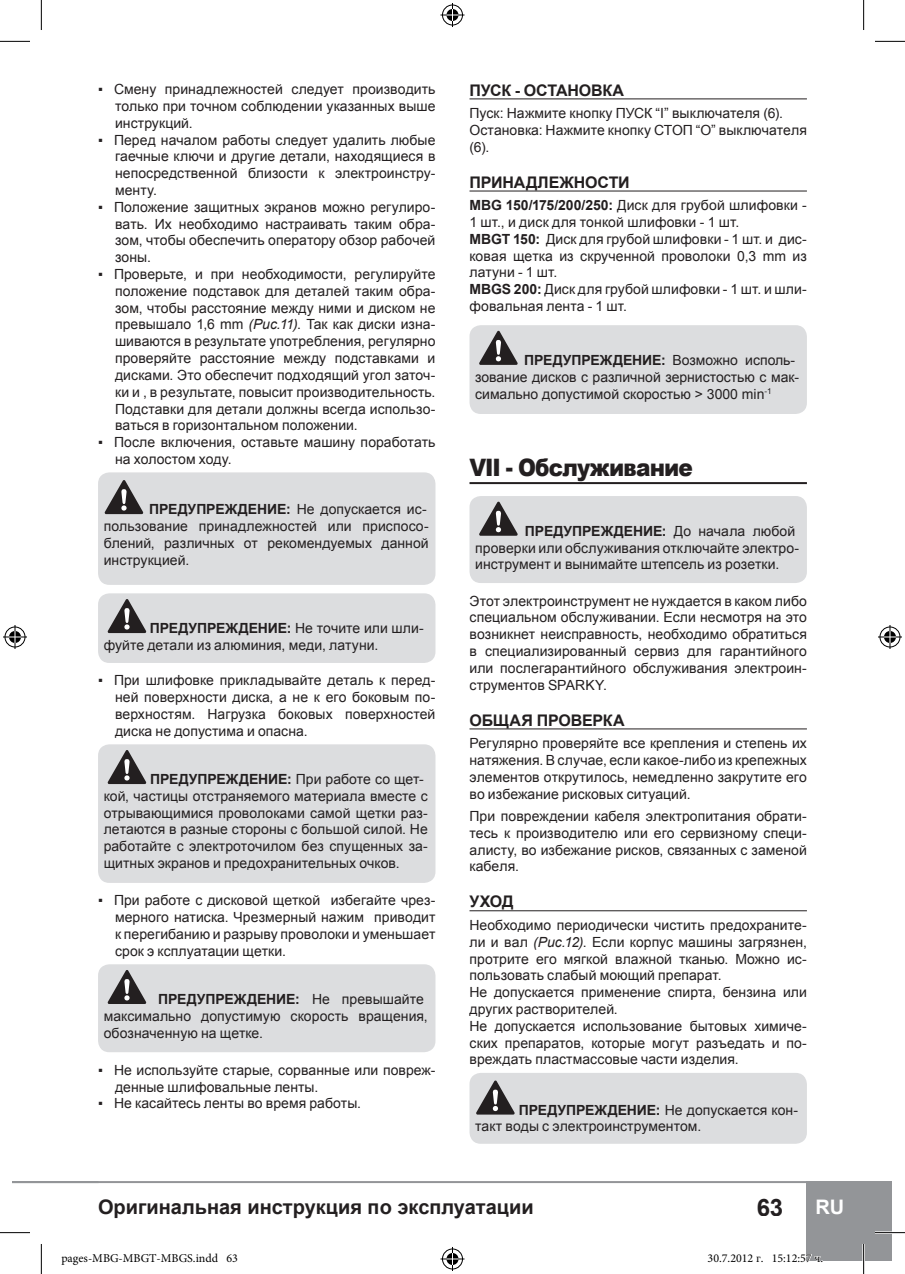
<style>
.page{position:relative;width:905px;height:1274px;background:#fff}
.page>*{position:absolute;margin:0;border:0;box-sizing:border-box;transform-origin:0 0}
.t1{font:900 24px "Arial";letter-spacing:-.04em;color:#231f20;scale:.9 1}
.t2{font:700 24px "Arial";color:#231f20}
.t3{font:700 20px "Arial";color:#231f20}
.t4{font:700 20px "Arial";color:#fff}
.title-underline{font:700 16px "Arial";letter-spacing:-.01em;color:#231f20}
.contents-dots{font:14px/16.8px "Arial";letter-spacing:.005em;color:#231f20}
.t5{font:12px "Minion Pro";color:#000}
.s1{font-style:italic}
.s2{font-weight:700}
</style>
<div class="page">
<div style="left:807px;top:1180px;width:85px;height:80px;background:#939598"></div>
<hr style="left:13px;top:1180px;width:808px;height:2px;background:#939598">
<div style="left:98px;top:472px;width:337px;height:113px;background:#dcdddf;border-radius:11px"></div>
<svg style="left:105px;top:480px;width:38px;height:34px"></svg>
<div style="left:98px;top:593px;width:337px;height:70px;background:#dcdddf;border-radius:11px"></div>
<svg style="left:108px;top:599px;width:38px;height:34px"></svg>
<div style="left:98px;top:744px;width:337px;height:138px;background:#dcdddf;border-radius:11px"></div>
<svg style="left:108px;top:750px;width:38px;height:34px"></svg>
<div style="left:98px;top:964px;width:337px;height:88px;background:#dcdddf;border-radius:11px"></div>
<svg style="left:108px;top:970px;width:38px;height:33px"></svg>
<hr style="left:469px;top:98px;width:338px;height:1px;background:#231f20">
<hr style="left:469px;top:190px;width:338px;height:1px;background:#231f20">
<hr style="left:469px;top:482px;width:338px;height:2px;background:#231f20">
<hr style="left:469px;top:728px;width:338px;height:1px;background:#231f20">
<hr style="left:469px;top:910px;width:338px;height:1px;background:#231f20">
<div style="left:469px;top:325px;width:338px;height:89px;background:#dcdddf;border-radius:11px"></div>
<svg style="left:479px;top:331px;width:38px;height:34px"></svg>
<div style="left:469px;top:496px;width:338px;height:87px;background:#dcdddf;border-radius:11px"></div>
<svg style="left:479px;top:501px;width:38px;height:34px"></svg>
<div style="left:469px;top:1072px;width:338px;height:71px;background:#dcdddf;border-radius:11px"></div>
<svg style="left:476px;top:1080px;width:38px;height:34px"></svg>
<hr style="left:875px;top:1231px;width:30px;height:2px;background:#fff">
<hr style="left:862px;top:1243px;width:3px;height:30px;background:#fff">
<hr style="left:0;top:41px;width:30px;height:1px;background:#000">
<hr style="left:875px;top:41px;width:30px;height:1px;background:#000">
<hr style="left:0;top:1232px;width:30px;height:1px;background:#000">
<hr style="left:875px;top:1232px;width:30px;height:1px;background:#000">
<hr style="left:41px;top:0;width:1px;height:30px;background:#000">
<hr style="left:41px;top:1243px;width:1px;height:30px;background:#000">
<hr style="left:863px;top:0;width:1px;height:30px;background:#000">
<hr style="left:863px;top:1243px;width:1px;height:30px;background:#000">
<svg style="left:440px;top:3px;width:24px;height:24px"></svg>
<svg style="left:440px;top:1247px;width:24px;height:23px"></svg>
<svg style="left:3px;top:625px;width:24px;height:24px"></svg>
<svg style="left:878px;top:625px;width:24px;height:24px"></svg>
<svg style="left:806px;top:1252px;width:17px;height:9px"></svg>
<p class="contents-dots" style="left:115px;top:81px;width:322px;text-align:justify;text-indent:-17px">▪ Смену принадлежностей следует производить только при точном соблюдении указанных выше инструкций.</p>
<p class="contents-dots" style="left:115px;top:131px;width:322px;text-align:justify;text-indent:-17px">▪ Перед началом работы следует удалить любые гаечные ключи и другие детали, находящиеся в непосредственной близости к электроинстру&shy;менту.</p>
<p class="contents-dots" style="left:115px;top:198px;width:322px;text-align:justify;text-indent:-17px">▪ Положение защитных экранов можно регулиро&shy;вать. Их необходимо настраивать таким обра&shy;зом, чтобы обеспечить оператору обзор рабочей зоны.</p>
<p class="contents-dots" style="left:115px;top:266px;width:322px;text-align:justify;text-indent:-17px">▪ Проверьте, и при необходимости, регулируйте положение подставок для деталей таким обра&shy;зом, чтобы расстояние между ними и диском не превышало 1,6 mm <span class="s1">(Рис.11)</span>. Так как диски изна&shy;шиваются в результате употребления, регулярно проверяйте расстояние между подставками и дисками. Это обеспечит подходящий угол заточ&shy;ки и , в результате, повысит производительность.<br>Подставки для детали должны всегда использо&shy;ваться в горизонтальном положении.</p>
<p class="contents-dots" style="left:115px;top:434px;width:322px;text-indent:-17px">▪ После включения, оставьте машину поработать на холостом ходу.</p>
<p class="contents-dots" style="left:104px;top:501px;width:327px;text-indent:45px"><span class="s2">ПРЕДУПРЕЖДЕНИЕ:</span> Не допускается ис&shy;пользование принадлежностей или приспосо&shy;блений, различных от рекомендуемых данной инструкцией.</p>
<p class="contents-dots" style="left:104px;top:620px;width:321px;text-indent:46px"><span class="s2">ПРЕДУПРЕЖДЕНИЕ:</span> Не точите или шли&shy;фуйте детали из алюминия, меди, латуни.</p>
<p class="contents-dots" style="left:115px;top:672px;width:322px;text-align:justify;text-indent:-17px">▪ При шлифовке прикладывайте деталь к перед&shy;ней поверхности диска, а не к его боковым по&shy;верхностям. Нагрузка боковых поверхностей диска не допустима и опасна.</p>
<p class="contents-dots" style="left:104px;top:770px;width:326px;text-indent:46px"><span class="s2">ПРЕДУПРЕЖДЕНИЕ:</span> При работе со щет&shy;кой, частицы отстраняемого материала вместе с отрывающимися проволоками самой щетки раз&shy;летаются в разные стороны с большой силой. Не работайте с электроточилом без спущенных за&shy;щитных экранов и предохранительных очков.</p>
<p class="contents-dots" style="left:115px;top:892px;width:322px;text-align:justify;text-indent:-17px">▪ При работе с дисковой щеткой избегайте чрез&shy;мерного натиска. Чрезмерный нажим приводит к перегибанию и разрыву проволоки и уменьшает срок э ксплуатации щетки.</p>
<p class="contents-dots" style="left:104px;top:990px;width:326px;text-indent:54px"><span class="s2">ПРЕДУПРЕЖДЕНИЕ:</span> Не превышайте максимально допустимую скорость вращения, обозначенную на щетке.</p>
<p class="contents-dots" style="left:115px;top:1061px;width:322px;text-indent:-17px">▪ Не используйте старые, сорванные или повреж&shy;денные шлифовальные ленты.</p>
<p class="contents-dots" style="left:98px;top:1094px;width:264px">▪ Не касайтесь ленты во время работы.</p>
<p class="title-underline" style="left:469px;top:79px;width:156px">ПУСК - ОСТАНОВКА</p>
<p class="contents-dots" style="left:469px;top:105px;width:315px">Пуск: Нажмите кнопку ПУСК “I” выключателя (6).</p>
<p class="contents-dots" style="left:469px;top:122px;width:339px">Остановка: Нажмите кнопку СТОП “O” выключателя (6).</p>
<p class="title-underline" style="left:469px;top:171px;width:162px">ПРИНАДЛЕЖНОСТИ</p>
<p class="contents-dots" style="left:469px;top:197px;width:339px"><span class="s2">MBG 150/175/200/250:</span> Диск для грубой шлифовки -<br>1 шт., и диск для тонкой шлифовки - 1 шт.</p>
<p class="contents-dots" style="left:469px;top:230px;width:339px;text-align:justify"><span class="s2">MBGT 150:</span> Диск для грубой шлифовки - 1 шт. и дис&shy;ковая щетка из скрученной проволоки 0,3 mm из латуни - 1 шт.</p>
<p class="contents-dots" style="left:469px;top:281px;width:339px"><span class="s2">MBGS 200:</span> Диск для грубой шлифовки - 1 шт. и шли&shy;фовальная лента - 1 шт.</p>
<p class="contents-dots" style="left:475px;top:352px;width:326px;text-indent:49px"><span class="s2">ПРЕДУПРЕЖДЕНИЕ:</span> Возможно исполь&shy;зование дисков с различной зернистостью с мак&shy;симально допустимой скоростью &gt; 3000 min<sup>-1</sup></p>
<p class="t1" style="left:469px;top:450px;width:250px">VII - Обслуживание</p>
<p class="contents-dots" style="left:475px;top:522px;width:326px;text-indent:50px"><span class="s2">ПРЕДУПРЕЖДЕНИЕ:</span> До начала любой проверки или обслуживания отключайте электро&shy;инструмент и вынимайте штепсель из розетки.</p>
<p class="contents-dots" style="left:469px;top:592px;width:339px;text-align:justify">Этот электроинструмент не нуждается в каком либо специальном обслуживании. Если несмотря на это возникнет неисправность, необходимо обратиться в специализированный сервиз для гарантийного или послегарантийного обслуживания электроин&shy;струментов SPARKY.</p>
<p class="title-underline" style="left:469px;top:709px;width:157px">ОБЩАЯ ПРОВЕРКА</p>
<p class="contents-dots" style="left:469px;top:734px;width:339px;text-align:justify">Регулярно проверяйте все крепления и степень их натяжения. В случае, если какое-либо из крепежных элементов открутилось, немедленно закрутите его во избежание рисковых ситуаций.</p>
<p class="contents-dots" style="left:469px;top:807px;width:339px;text-align:justify">При повреждении кабеля электропитания обрати&shy;тесь к производителю или его сервизному специ&shy;алисту, во избежание рисков, связанных с заменой кабеля.</p>
<p class="title-underline" style="left:469px;top:891px;width:45px">УХОД</p>
<p class="contents-dots" style="left:469px;top:916px;width:339px;text-align:justify">Необходимо периодически чистить предохраните&shy;ли и вал <span class="s1">(Рис.12)</span>. Если корпус машины загрязнен, протрите его мягкой влажной тканью. Можно ис&shy;пользовать слабый моющий препарат.</p>
<p class="contents-dots" style="left:469px;top:983px;width:339px">Не допускается применение спирта, бензина или других растворителей.</p>
<p class="contents-dots" style="left:469px;top:1017px;width:339px;text-align:justify">Не допускается использование бытовых химиче&shy;ских препаратов, которые могут разъедать и по&shy;вреждать пластмассовые части изделия.</p>
<p class="contents-dots" style="left:475px;top:1101px;width:324px;text-indent:44px"><span class="s2">ПРЕДУПРЕЖДЕНИЕ:</span> Не допускается кон&shy;такт воды с электроинструментом.</p>
<h2 class="t3" style="left:98px;top:1193px;width:437px">Оригинальная инструкция по эксплуатации</h2>
<h1 class="t2" style="left:756px;top:1190px;width:28px">63</h1>
<h2 class="t4" style="left:815px;top:1193px;width:30px">RU</h2>
<p class="t5" style="left:61px;top:1249px;width:178px">pages-MBG-MBGT-MBGS.indd 63</p>
<p class="t5" style="left:707px;top:1249px;width:117px">30.7.2012 г. 15:12:57 ч.</p>
</div>
